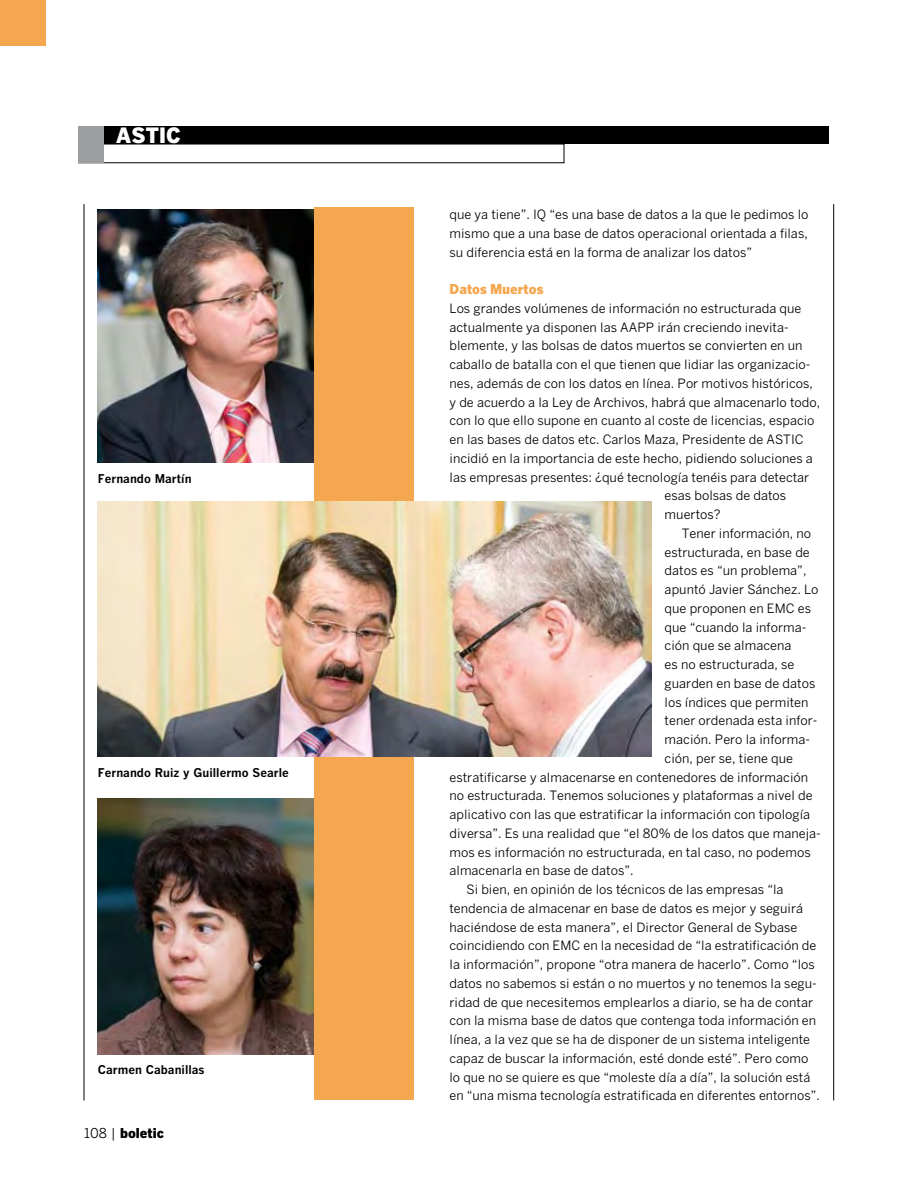
<style>
.page{position:relative;width:906px;height:1195px;background:#fff}
.page>*{position:absolute;margin:0;border:0;box-sizing:border-box;transform-origin:0 0}
.t1{font:900 21px "Benton Gothic";color:#fff}
.t2{font:900 13.5px "Benton Gothic";color:#f5a74f}
.t3{font:900 13.5px "Benton Gothic";color:#000}
.t4{font:12.75px/18.8px "Benton Gothic";color:#000;text-align:justify}
.t5{font:700 12px "Benton Gothic";color:#000}
.s1{font-weight:400}
</style>
<div class="page">
<hr style="left:84px;top:204px;width:1px;height:896px;background:#000">
<hr style="left:833px;top:204px;width:1px;height:896px;background:#000">
<div style="left:78px;top:126px;width:750px;height:18px;background:#000"></div>
<div style="left:78px;top:126px;width:26px;height:37px;background:#9c9d9f"></div>
<div style="left:0;top:0;width:46px;height:46px;background:#f5a74f"></div>
<img style="left:98px;top:209px;width:216px;height:254px">
<img style="left:98px;top:799px;width:216px;height:255px">
<div style="left:314px;top:207px;width:99px;height:893px;background:#f5a74f"></div>
<img style="left:98px;top:501px;width:554px;height:255px">
<h1 class="t1" style="left:116px;top:122px;width:66px">ASTIC</h1>
<p class="t5" style="left:98px;top:471px;width:95px">Fernando Martín</p>
<p class="t5" style="left:98px;top:765px;width:193px">Fernando Ruiz y Guillermo Searle</p>
<p class="t5" style="left:98px;top:1062px;width:108px">Carmen Cabanillas</p>
<p class="t3" style="left:84px;top:1124px;width:81px"><span class="s1">108 |</span> boletic</p>
<p class="t4" style="left:449px;top:205px;width:360px">que ya tiene”. IQ “es una base de datos a la que le pedimos lo mismo que a una base de datos operacional orientada a filas, su diferencia está en la forma de analizar los datos”</p>
<p class="t2" style="left:449px;top:281px;width:95px">Datos Muertos</p>
<p class="t4" style="left:449px;top:299px;width:353px">Los grandes volúmenes de información no estructurada que</p>
<p class="t4" style="left:449px;top:317px;width:341px">actualmente ya disponen las AAPP irán creciendo inevita-</p>
<p class="t4" style="left:449px;top:336px;width:355px">blemente, y las bolsas de datos muertos se convierten en un</p>
<p class="t4" style="left:449px;top:355px;width:362px">caballo de batalla con el que tienen que lidiar las organizacio-</p>
<p class="t4" style="left:449px;top:374px;width:365px">nes, además de con los datos en línea. Por motivos históricos,</p>
<p class="t4" style="left:449px;top:392px;width:372px">y de acuerdo a la Ley de Archivos, habrá que almacenarlo todo,</p>
<p class="t4" style="left:449px;top:411px;width:366px">con lo que ello supone en cuanto al coste de licencias, espacio</p>
<p class="t4" style="left:449px;top:430px;width:356px">en las bases de datos etc. Carlos Maza, Presidente de ASTIC</p>
<p class="t4" style="left:449px;top:449px;width:365px">incidió en la importancia de este hecho, pidiendo soluciones a</p>
<p class="t4" style="left:449px;top:467px;width:361px">las empresas presentes: ¿qué tecnología tenéis para detectar</p>
<p class="t4" style="left:664px;top:486px;width:123px">esas bolsas de datos</p>
<p class="t4" style="left:664px;top:505px;width:57px">muertos?</p>
<p class="t4" style="left:681px;top:524px;width:131px">Tener información, no</p>
<p class="t4" style="left:664px;top:542px;width:147px">estructurada, en base de</p>
<p class="t4" style="left:664px;top:561px;width:143px">datos es “un problema”,</p>
<p class="t4" style="left:664px;top:580px;width:155px">apuntó Javier Sánchez. Lo</p>
<p class="t4" style="left:664px;top:599px;width:148px">que proponen en EMC es</p>
<p class="t4" style="left:664px;top:617px;width:143px">que “cuando la informa-</p>
<p class="t4" style="left:664px;top:636px;width:128px">ción que se almacena</p>
<p class="t4" style="left:664px;top:655px;width:131px">es no estructurada, se</p>
<p class="t4" style="left:664px;top:674px;width:152px">guarden en base de datos</p>
<p class="t4" style="left:664px;top:692px;width:145px">los índices que permiten</p>
<p class="t4" style="left:664px;top:711px;width:154px">tener ordenada esta infor-</p>
<p class="t4" style="left:664px;top:730px;width:147px">mación. Pero la informa-</p>
<p class="t4" style="left:664px;top:749px;width:130px">ción, per se, tiene que</p>
<p class="t4" style="left:449px;top:767px;width:360px">estratificarse y almacenarse en contenedores de información</p>
<p class="t4" style="left:449px;top:786px;width:364px">no estructurada. Tenemos soluciones y plataformas a nivel de</p>
<p class="t4" style="left:449px;top:805px;width:362px">aplicativo con las que estratificar la información con tipología</p>
<p class="t4" style="left:449px;top:824px;width:373px">diversa”. Es una realidad que “el 80% de los datos que maneja-</p>
<p class="t4" style="left:449px;top:842px;width:363px">mos es información no estructurada, en tal caso, no podemos</p>
<p class="t4" style="left:449px;top:861px;width:186px">almacenarla en base de datos”.</p>
<p class="t4" style="left:466px;top:880px;width:318px">Si bien, en opinión de los técnicos de las empresas “la</p>
<p class="t4" style="left:449px;top:899px;width:355px">tendencia de almacenar en base de datos es mejor y seguirá</p>
<p class="t4" style="left:449px;top:917px;width:349px">haciéndose de esta manera”, el Director General de Sybase</p>
<p class="t4" style="left:449px;top:936px;width:368px">coincidiendo con EMC en la necesidad de “la estratificación de</p>
<p class="t4" style="left:449px;top:955px;width:367px">la información”, propone “otra manera de hacerlo”. Como “los</p>
<p class="t4" style="left:449px;top:974px;width:369px">datos no sabemos si están o no muertos y no tenemos la segu-</p>
<p class="t4" style="left:449px;top:992px;width:365px">ridad de que necesitemos emplearlos a diario, se ha de contar</p>
<p class="t4" style="left:449px;top:1011px;width:368px">con la misma base de datos que contenga toda información en</p>
<p class="t4" style="left:449px;top:1030px;width:362px">línea, a la vez que se ha de disponer de un sistema inteligente</p>
<p class="t4" style="left:449px;top:1049px;width:360px">capaz de buscar la información, esté donde esté”. Pero como</p>
<p class="t4" style="left:449px;top:1067px;width:362px">lo que no se quiere es que “moleste día a día”, la solución está</p>
<p class="t4" style="left:449px;top:1086px;width:372px">en “una misma tecnología estratificada en diferentes entornos”.</p>
</div>
